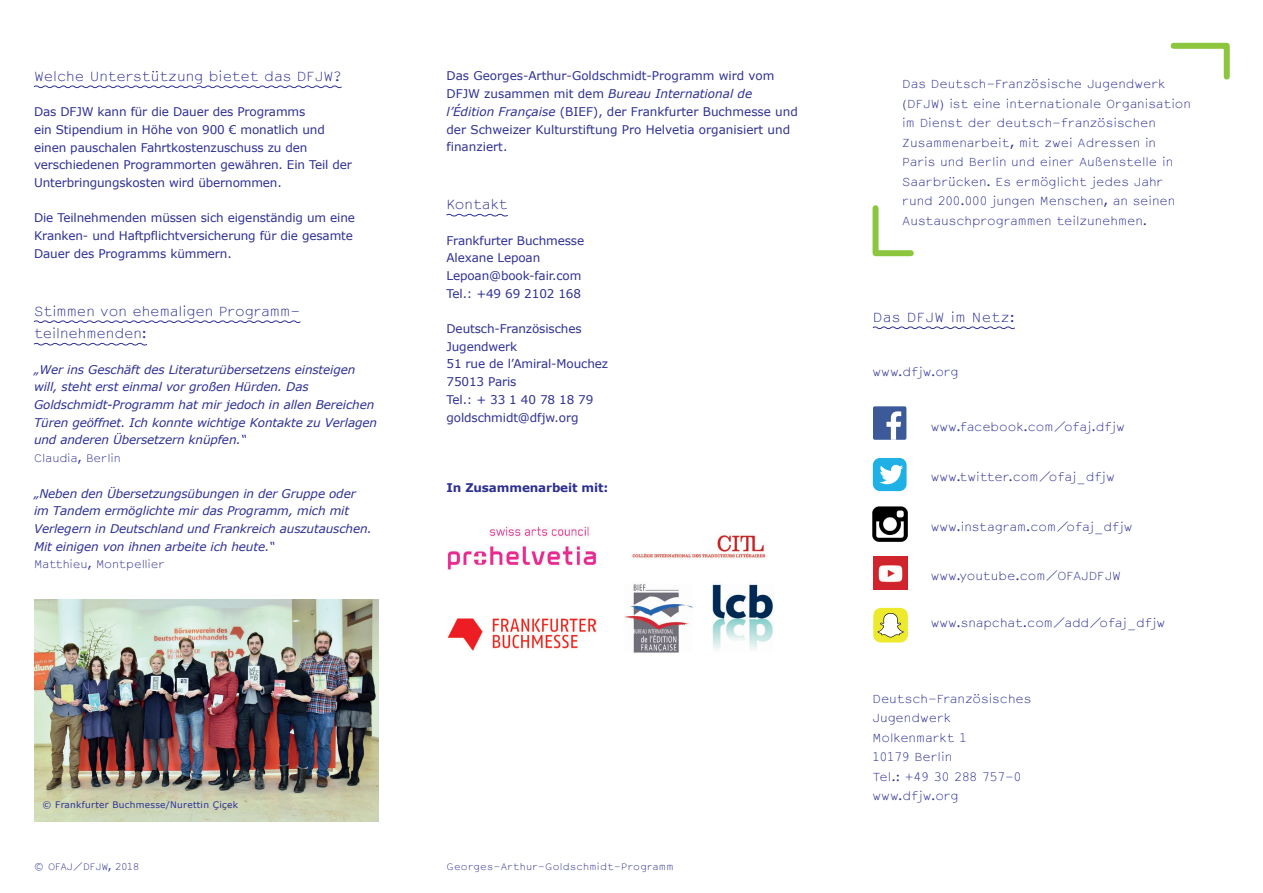
<style>
.page{position:relative;width:1263px;height:893px;background:#fff}
.page>*{position:absolute;margin:0;border:0;box-sizing:border-box;transform-origin:0 0}
.t1{font:300 12.75px/22.5px "Courier Sans";color:#2e3092}
.t2{font:300 12.75px "Courier Sans";letter-spacing:.03em;color:#2e3092}
.t3{font:12px/17.7px "Verdana";letter-spacing:-.01em;color:#2e3092}
.t4{font:italic 12px/17.7px "Verdana";letter-spacing:-.01em;color:#2e3092}
.t5{font:700 12px "Verdana";letter-spacing:-.01em;color:#2e3092}
.t6{font:300 11.25px/19.5px "Courier Sans";color:#2e3092}
.t7{font:300 10.5px "Courier Sans";letter-spacing:-.01em;color:#2e3092}
.t8{font:300 9px "Courier Sans";letter-spacing:.03em;color:#2e3092}
.t9{font:9px "Verdana";letter-spacing:.03em;color:#2e3092}
.t10{font:300 9px "Courier Sans";letter-spacing:-.01em;color:#2e3092}
.s1{font-style:italic}
</style>
<div class="page">
<svg style="left:446px;top:213px;width:62px;height:4px"></svg>
<svg style="left:1170px;top:42px;width:60px;height:38px"></svg>
<svg style="left:872px;top:205px;width:42px;height:52px"></svg>
<svg style="left:872px;top:326px;width:143px;height:4px"></svg>
<img style="left:873px;top:556px;width:34px;height:34px">
<div style="left:873px;top:458px;width:33px;height:33px;background:#1fb0e6;border-radius:7px"></div>
<svg style="left:879px;top:465px;width:24px;height:19px"></svg>
<div style="left:873px;top:406px;width:33px;height:34px;background:#3c5a99;border-radius:2px"></div>
<svg style="left:886px;top:411px;width:15px;height:29px"></svg>
<img style="left:872px;top:506px;width:36px;height:36px">
<svg style="left:873px;top:608px;width:35px;height:35px"></svg>
<svg style="left:33px;top:85px;width:309px;height:4px"></svg>
<svg style="left:33px;top:320px;width:268px;height:3px"></svg>
<svg style="left:33px;top:342px;width:114px;height:4px"></svg>
<img style="left:34px;top:599px;width:344px;height:223px">
<img style="left:447px;top:526px;width:327px;height:127px">
<p class="t1" style="left:34px;top:65px;width:309px">Welche Unterstützung bietet das DFJW?</p>
<p class="t3" style="left:34px;top:103px;width:320px">Das DFJW kann für die Dauer des Programms<br>ein Stipendium in Höhe von 900 € monatlich und einen pauschalen Fahrtkostenzuschuss zu den verschiedenen Programmorten gewähren. Ein Teil der Unterbringungskosten wird übernommen.</p>
<p class="t3" style="left:34px;top:209px;width:323px">Die Teilnehmenden müssen sich eigenständig um eine<br>Kranken- und Haftpflichtversicherung für die gesamte<br>Dauer des Programms kümmern.</p>
<p class="t1" style="left:34px;top:299px;width:268px">Stimmen von ehemaligen Programm&shy;teilnehmenden:</p>
<p class="t4" style="left:34px;top:360px;width:345px">„Wer ins Geschäft des Literaturübersetzens einsteigen will, steht erst einmal vor großen Hürden. Das Goldschmidt-Programm hat mir jedoch in allen Bereichen Türen geöffnet. Ich konnte wichtige Kontakte zu Verlagen und anderen Übersetzern knüpfen.“</p>
<p class="t7" style="left:34px;top:451px;width:88px">Claudia, Berlin</p>
<p class="t4" style="left:34px;top:484px;width:339px">„Neben den Übersetzungsübungen in der Gruppe oder im Tandem ermöglichte mir das Programm, mich mit Verlegern in Deutschland und Frankreich auszutauschen.<br>Mit einigen von ihnen arbeite ich heute.“</p>
<p class="t7" style="left:34px;top:557px;width:132px">Matthieu, Montpellier</p>
<p class="t3" style="left:446px;top:67px;width:353px">Das Georges-Arthur-Goldschmidt-Programm wird vom DFJW zusammen mit dem <span class="s1">Bureau International de l’Édition Française</span> (BIEF), der Frankfurter Buchmesse und der Schweizer Kulturstiftung Pro Helvetia organisiert und finanziert.</p>
<p class="t1" style="left:446px;top:193px;width:63px">Kontakt</p>
<p class="t3" style="left:446px;top:231px;width:139px">Frankfurter Buchmesse<br>Alexane Lepoan<br>Lepoan@book-fair.com<br>Tel.: +49 69 2102 168</p>
<p class="t3" style="left:446px;top:320px;width:163px">Deutsch-Französisches<br>Jugendwerk<br>51 rue de l’Amiral-Mouchez<br>75013 Paris<br>Tel.: + 33 1 40 78 18 79 goldschmidt@dfjw.org</p>
<p class="t5" style="left:446px;top:479px;width:163px">In Zusammenarbeit mit:</p>
<p class="t9" style="left:43px;top:799px;width:197px">© Frankfurter Buchmesse/Nurettin Çiçek</p>
<p class="t10" style="left:34px;top:860px;width:107px">© OFAJ/DFJW, 2018</p>
<p class="t8" style="left:446px;top:860px;width:229px">Georges-Arthur-Goldschmidt-Programm</p>
<p class="t6" style="left:902px;top:74px;width:290px">Das Deutsch-Französische Jugendwerk (DFJW) ist eine internationale Organisation im Dienst der deutsch-französischen Zusammenarbeit, mit zwei Adressen in Paris und Berlin und einer Außenstelle in Saarbrücken. Es ermöglicht jedes Jahr rund 200.000 jungen Menschen, an seinen Austauschprogrammen teilzunehmen.</p>
<p class="t2" style="left:873px;top:308px;width:143px">Das DFJW im Netz:</p>
<p class="t6" style="left:872px;top:362px;width:88px">www.dfjw.org</p>
<p class="t6" style="left:931px;top:417px;width:196px">www.facebook.com/ofaj.dfjw</p>
<p class="t6" style="left:931px;top:467px;width:185px">www.twitter.com/ofaj_dfjw</p>
<p class="t6" style="left:931px;top:517px;width:203px">www.instagram.com/ofaj_dfjw</p>
<p class="t6" style="left:931px;top:566px;width:192px">www.youtube.com/OFAJDFJW</p>
<p class="t6" style="left:931px;top:613px;width:236px">www.snapchat.com/add/ofaj_dfjw</p>
<p class="t6" style="left:872px;top:689px;width:160px">Deutsch-Französisches<br>Jugendwerk<br>Molkenmarkt 1<br>10179 Berlin<br>Tel.: +49 30 288 757-0 www.dfjw.org</p>
</div>
